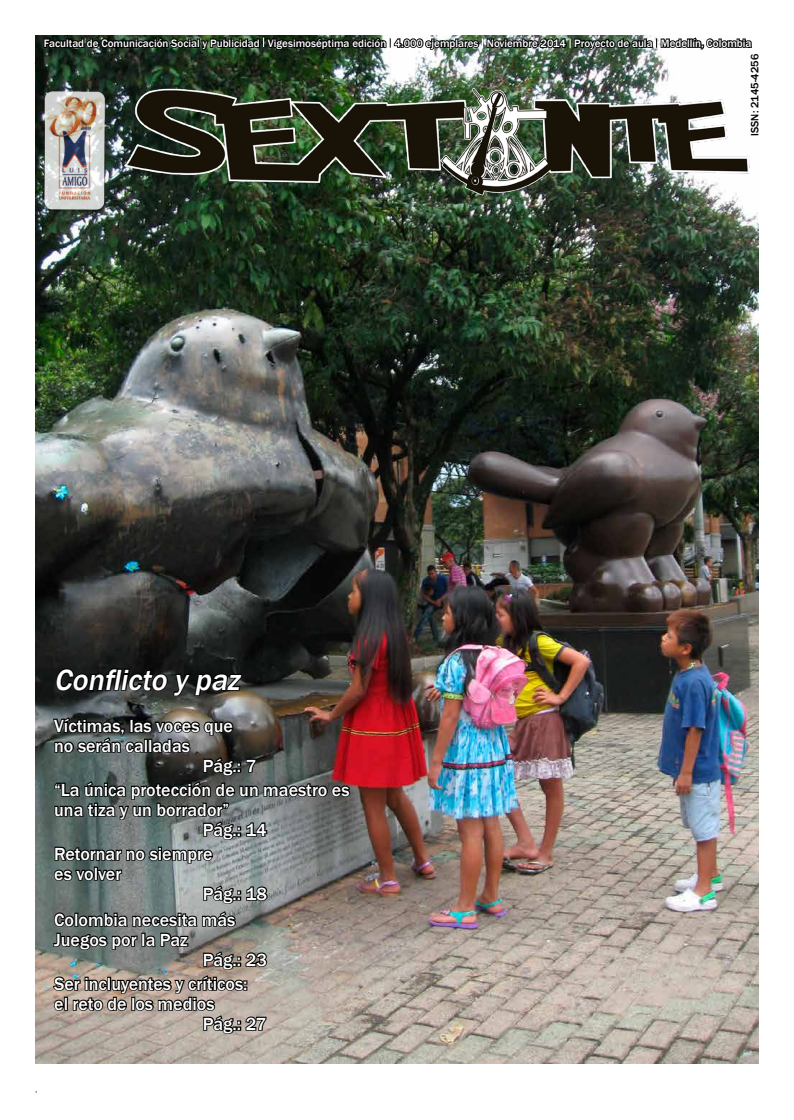
<style>
.page{position:relative;width:794px;height:1120px;background:#fff}
.page>*{position:absolute;margin:0;border:0;box-sizing:border-box;transform-origin:0 0}
.t1{font:italic 500 30px "Franklin Gothic";color:#fff}
.t2{font:500 18px "Franklin Gothic";color:#fff}
.t3{font:500 11px "Franklin Gothic";color:#fff}
.t4{font:500 11px "Franklin Gothic";color:#000}
</style>
<div class="page">
<hr style="left:35px;top:1091px;width:709px;height:1px;background:#126187">
<div style="left:37px;top:0;width:739px;height:1120px;background:#fff"></div>
<img style="left:35px;top:35px;width:723px;height:1028px">
<svg style="left:54px;top:667px;width:190px;height:30px;background:#1a1c1a"></svg>
<svg style="left:52px;top:716px;width:299px;height:319px;background:#6a6c68"></svg>
<img style="left:43px;top:35px;width:710px;height:21px">
<img style="left:122px;top:86px;width:629px;height:139px">
<img style="left:35px;top:80px;width:82px;height:144px">
<p class="t3" style="left:44px;top:36px;width:709px">Facultad de Comunicación Social y Publicidad Vigesimoséptima edición 4.000 ejemplares Noviembre 2014 Proyecto de aula Medellín, Colombia</p>
<h1 class="t1" style="left:54px;top:661px;width:193px">Conflicto y paz</h1>
<p class="t2" style="left:54px;top:714px;width:180px">Víctimas, las voces que</p>
<p class="t2" style="left:54px;top:734px;width:137px">no serán calladas</p>
<p class="t2" style="left:203px;top:754px;width:55px">Pág.: 7</p>
<p class="t2" style="left:54px;top:778px;width:297px">“La única protección de un maestro es</p>
<p class="t2" style="left:54px;top:798px;width:176px">una tiza y un borrador”</p>
<p class="t2" style="left:203px;top:818px;width:66px">Pág.: 14</p>
<p class="t2" style="left:54px;top:842px;width:160px">Retornar no siempre</p>
<p class="t2" style="left:54px;top:862px;width:69px">es volver</p>
<p class="t2" style="left:203px;top:882px;width:66px">Pág.: 18</p>
<p class="t2" style="left:54px;top:908px;width:183px">Colombia necesita más</p>
<p class="t2" style="left:54px;top:928px;width:135px">Juegos por la Paz</p>
<p class="t2" style="left:203px;top:948px;width:66px">Pág.: 23</p>
<p class="t2" style="left:54px;top:972px;width:195px">Ser incluyentes y críticos:</p>
<p class="t2" style="left:54px;top:992px;width:162px">el reto de los medios</p>
<p class="t2" style="left:203px;top:1012px;width:65px">Pág.: 27</p>
<p class="t4" style="left:748px;top:136px;width:84px;rotate:-90deg">ISSN: 2145-4256</p>
</div>
